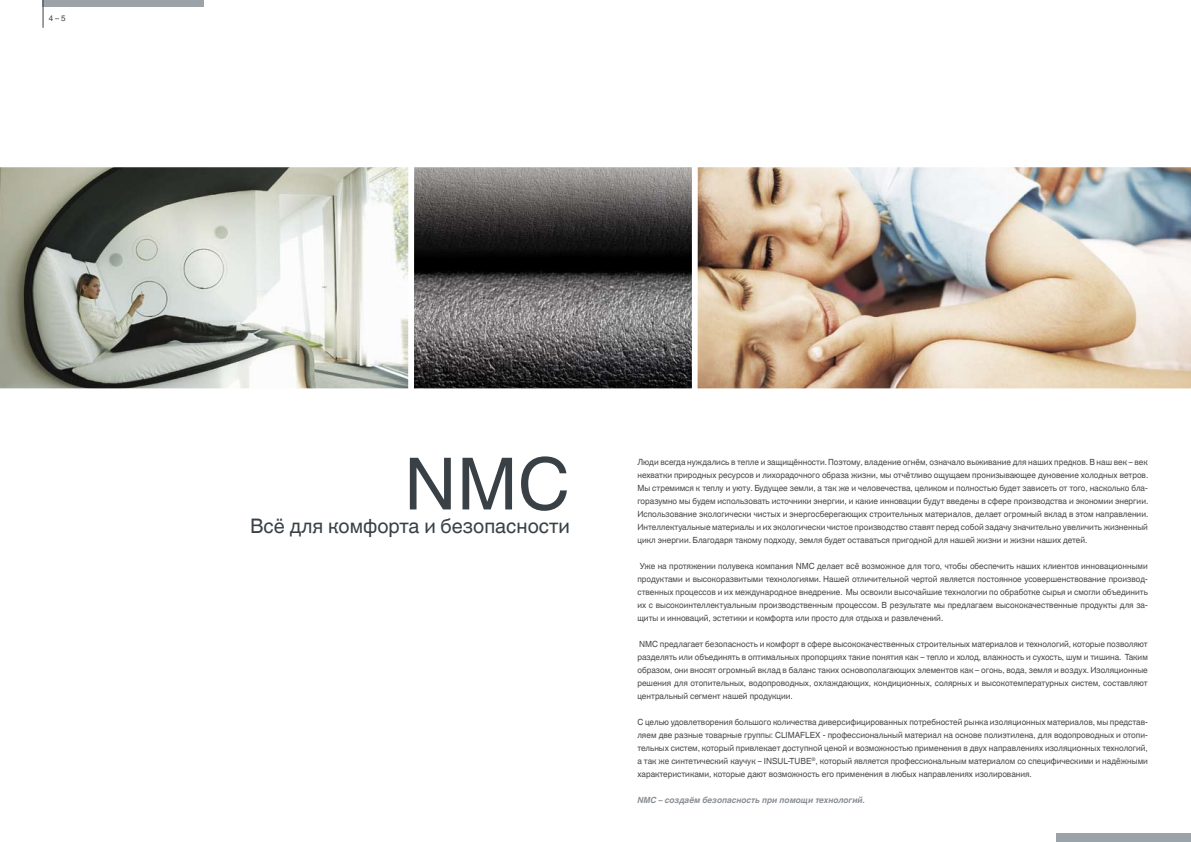
<style>
.page{position:relative;width:1191px;height:842px;background:#fff}
.page>*{position:absolute;margin:0;border:0;box-sizing:border-box;transform-origin:0 0}
.t1{font:72px "Helvetica Linotype";color:#3a4146}
.t2{font:20px "Helvetica Linotype";color:#3a4146}
.t3{font:8.5px/13px "Helvetica Linotype";color:#484848;text-align:justify}
.t4{font:italic 700 8.5px "Helvetica Linotype";color:#898d92}
.t5{font:8px "Helvetica Linotype";color:#3a4146}
</style>
<div class="page">
<img style="left:0;top:167px;width:408px;height:221px">
<img style="left:697px;top:167px;width:494px;height:221px">
<div style="left:1056px;top:833px;width:135px;height:9px;background:#9ba2a8"></div>
<img style="left:414px;top:167px;width:278px;height:221px">
<div style="left:43px;top:0;width:161px;height:7px;background:#9ba2a8"></div>
<svg style="left:43px;top:0;width:1px;height:28px"></svg>
<p class="t5" style="left:49px;top:13px;width:18px">4 – 5</p>
<h1 class="t1" style="left:404px;top:456px;width:167px">NMC</h1>
<p class="t3" style="left:637px;top:456px;width:512px">Люди всегда нуждались в тепле и защищённости. Поэтому, владение огнём, означало выживание для наших предков. В наш век – век нехватки природных ресурсов и лихорадочного образа жизни, мы отчётливо ощущаем пронизывающее дуновение холодных ветров.<br>Мы стремимся к теплу и уюту. Будущее земли, а так же и человечества, целиком и полностью будет зависеть от того, насколько бла&shy;горазумно мы будем использовать источники энергии, и какие инновации будут введены в сфере производства и экономии энергии.<br>Использование экологически чистых и энергосберегающих строительных материалов, делает огромный вклад в этом направлении.<br>Интеллектуальные материалы и их экологически чистое производство ставят перед собой задачу значительно увеличить жизненный цикл энергии. Благодаря такому подходу, земля будет оставаться пригодной для нашей жизни и жизни наших детей.</p>
<p class="t3" style="left:637px;top:560px;width:512px">Уже на протяжении полувека компания NMC делает всё возможное для того, чтобы обеспечить наших клиентов инновационными продуктами и высокоразвитыми технологиями. Нашей отличительной чертой является постоянное усовершенствование производ&shy;ственных процессов и их международное внедрение. Мы освоили высочайшие технологии по обработке сырья и смогли объединить их с высокоинтеллектуальным производственным процессом. В результате мы предлагаем высококачественные продукты для за&shy;щиты и инноваций, эстетики и комфорта или просто для отдыха и развлечений.</p>
<p class="t3" style="left:637px;top:638px;width:512px">NMC предлагает безопасность и комфорт в сфере высококачественных строительных материалов и технологий, которые позволяют разделять или объединять в оптимальных пропорциях такие понятия как – тепло и холод, влажность и сухость, шум и тишина. Таким образом, они вносят огромный вклад в баланс таких основополагающих элементов как – огонь, вода, земля и воздух. Изоляционные решения для отопительных, водопроводных, охлаждающих, кондиционных, солярных и высокотемпературных систем, составляют центральный сегмент нашей продукции.</p>
<p class="t3" style="left:637px;top:716px;width:512px">С целью удовлетворения большого количества диверсифицированных потребностей рынка изоляционных материалов, мы представ&shy;ляем две разные товарные группы: CLIMAFLEX - профессиональный материал на основе полиэтилена, для водопроводных и отопи&shy;тельных систем, который привлекает доступной ценой и возможностью применения в двух направлениях изоляционных технологий, а так же синтетический каучук – INSUL-TUBE<sup>®</sup>, который является профессиональным материалом со специфическими и надёжными характеристиками, которые дают возможность его применения в любых направлениях изолирования.</p>
<p class="t4" style="left:637px;top:795px;width:229px">NMC – создаём безопасность при помощи технологий.</p>
<h2 class="t2" style="left:250px;top:515px;width:321px">Всё для комфорта и безопасности</h2>
</div>
